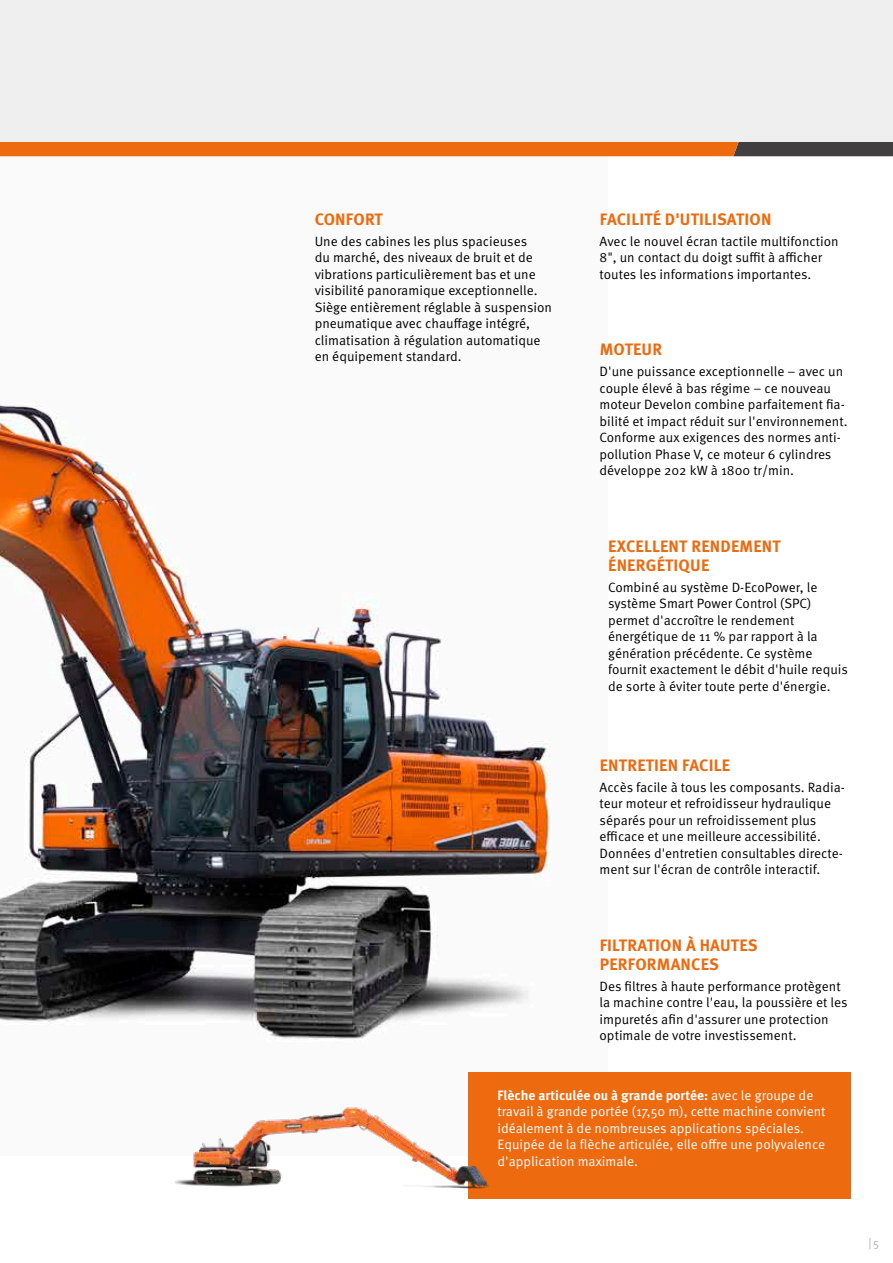
<style>
.page{position:relative;width:893px;height:1263px;background:#fff}
.page>*{position:absolute;margin:0;border:0;box-sizing:border-box;transform-origin:0 0}
.t1{font:700 16.5px/19.5px "Meta Pro";letter-spacing:.01em;color:#ed6a0f}
.t2{font:13.5px/16.5px "Meta Pro Norm";color:#000}
.t3{font:13.5px/16.5px "Meta Pro Norm";color:#fff}
.t4{font:700 13.5px "Meta Pro";color:#fff}
.t5{font:12px "Meta Pro Norm";color:#b2b2b2}
.s1{font-family:"Meta Pro Norm";font-weight:400}
</style>
<div class="page">
<img style="left:0;top:156px;width:608px;height:884px">
<svg style="left:0;top:141px;width:893px;height:15px;background:#d16b26"></svg>
<div style="left:0;top:0;width:893px;height:141px;background:#efefef"></div>
<div style="left:468px;top:1072px;width:382px;height:127px;background:#ed6a0f"></div>
<img style="left:175px;top:1107px;width:314px;height:82px">
<p class="t1" style="left:315px;top:209px;width:70px">CONFORT</p>
<p class="t2" style="left:315px;top:232px;width:239px">Une des cabines les plus spacieuses<br>du marché, des niveaux de bruit et de vibrations particulièrement bas et une visibilité panoramique exceptionnelle.<br>Siège entièrement réglable à suspension pneumatique avec chauffage intégré, climatisation à régulation automatique en équipement standard.</p>
<p class="t1" style="left:600px;top:209px;width:173px">FACILITÉ D'UTILISATION</p>
<p class="t2" style="left:600px;top:232px;width:241px">Avec le nouvel écran tactile multifonction<br>8", un contact du doigt suffit à afficher toutes les informations importantes.</p>
<p class="t1" style="left:600px;top:339px;width:64px">MOTEUR</p>
<p class="t2" style="left:600px;top:362px;width:250px">D'une puissance exceptionnelle – avec un couple élevé à bas régime – ce nouveau moteur Develon combine parfaitement fia&shy;bilité et impact réduit sur l'environnement.<br>Conforme aux exigences des normes anti&shy;pollution Phase V, ce moteur 6 cylindres développe 202 kW à 1800 tr/min.</p>
<p class="t1" style="left:608px;top:535px;width:174px">EXCELLENT RENDEMENT<br>ÉNERGÉTIQUE</p>
<p class="t2" style="left:608px;top:578px;width:241px">Combiné au système D-EcoPower, le système Smart Power Control (SPC) permet d'accroître le rendement énergétique de 11 % par rapport à la génération précédente. Ce système fournit exactement le débit d'huile requis de sorte à éviter toute perte d'énergie.</p>
<p class="t1" style="left:600px;top:754px;width:132px">ENTRETIEN FACILE</p>
<p class="t2" style="left:600px;top:778px;width:247px">Accès facile à tous les composants. Radia&shy;teur moteur et refroidisseur hydraulique séparés pour un refroidissement plus efficace et une meilleure accessibilité.<br>Données d'entretien consultables directe&shy;ment sur l'écran de contrôle interactif.</p>
<p class="t1" style="left:600px;top:934px;width:159px">FILTRATION À HAUTES<br>PERFORMANCES</p>
<p class="t2" style="left:600px;top:977px;width:249px">Des filtres à haute performance protègent la machine contre l'eau, la poussière et les impuretés afin d'assurer une protection optimale de votre investissement.</p>
<p class="t4" style="left:497px;top:1084px;width:317px">Flèche articulée ou à grande portée: <span class="s1">avec le groupe de</span></p>
<p class="t3" style="left:497px;top:1102px;width:330px">travail à grande portée (17,50 m), cette machine convient idéalement à de nombreuses applications spéciales.<br>Equipée de la flèche articulée, elle offre une polyvalence d'application maximale.</p>
<p class="t5" style="left:868px;top:1233px;width:12px">| 5</p>
</div>
